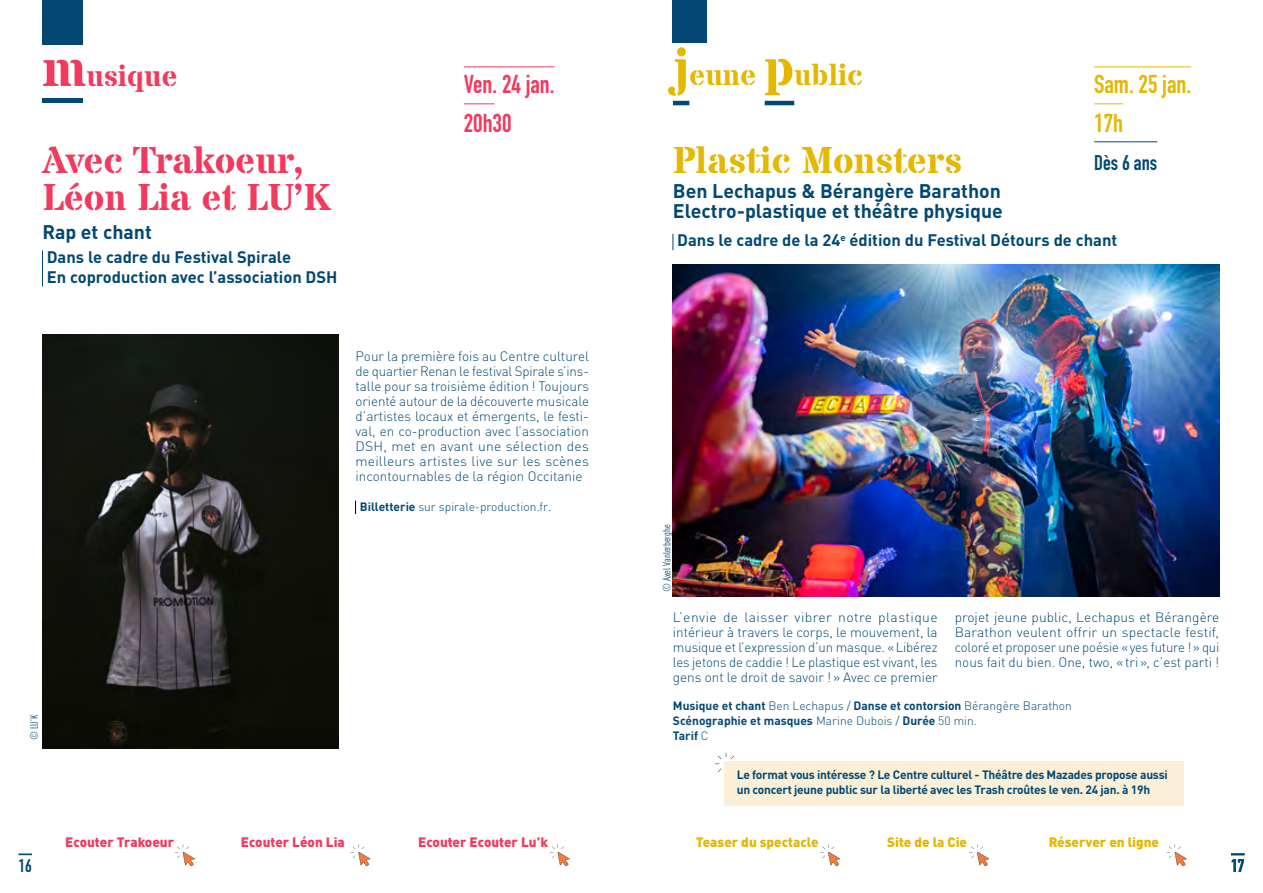
<style>
.page{position:relative;width:1263px;height:893px;background:#fff}
.page>*{position:absolute;margin:0;border:0;box-sizing:border-box;transform-origin:0 0}
.t1{font:700 37.5px/37.5px "Stardos Stencil";color:#f23a5e}
.t2{font:700 37.5px "Stardos Stencil";color:#e4b700}
.t3{font:700 30px "Stardos Stencil";color:#e4b700}
.t4{font:700 30px "Stardos Stencil";color:#f23a5e}
.t5{font:700 25.5px/39.2px "DIN Condensed";color:#f23a5e}
.t6{font:700 25.5px/39.2px "DIN Condensed";color:#e4b700}
.t7{font:700 21px "DIN Condensed";color:#024873}
.t8{font:700 19.5px/20.7px "DINOT";color:#024873}
.t9{font:700 18px "DIN Condensed";color:#024873}
.t10{font:700 16.5px/19.5px "DINOT";color:#024873}
.t11{font:300 13.5px/15px "DINOT";color:#024873;text-align:justify}
.t12{font:900 13.5px "DINOT";color:#f23a5e}
.t13{font:900 13.5px "DINOT";color:#e4b700}
.t14{font:700 12px/15px "DINOT";letter-spacing:-.02em;color:#024873}
.t15{font:700 12px/15px "DINOT";color:#024873}
.t16{font:300 12px "DINOT";color:#024873}
.t17{font:condensed 10.5px "DINOT";color:#024873}
.s1{font-size:52.5px}
.s2{font-weight:700}
.s3{font-size:13.5px}
.s4{font-weight:300}
</style>
<div class="page">
<svg style="left:1231px;top:854px;width:13px;height:1px"></svg>
<div style="left:43px;top:0;width:40px;height:44px;background:#024873"></div>
<hr style="left:43px;top:99px;width:40px;height:4px;background:#024873">
<img style="left:43px;top:334px;width:296px;height:415px">
<svg style="left:355px;top:501px;width:1px;height:13px"></svg>
<hr style="left:464px;top:67px;width:91px;height:1px;background:#f23a5e">
<hr style="left:464px;top:104px;width:31px;height:1px;background:#f23a5e">
<svg style="left:19px;top:854px;width:13px;height:1px"></svg>
<svg style="left:175px;top:844px;width:20px;height:22px"></svg>
<svg style="left:350px;top:844px;width:20px;height:22px"></svg>
<svg style="left:550px;top:844px;width:20px;height:22px"></svg>
<hr style="left:42px;top:250px;width:1px;height:36px;background:#024873">
<div style="left:673px;top:0;width:34px;height:43px;background:#024873"></div>
<hr style="left:673px;top:101px;width:16px;height:4px;background:#024873">
<hr style="left:765px;top:101px;width:29px;height:4px;background:#024873">
<svg style="left:672px;top:234px;width:1px;height:16px"></svg>
<img style="left:673px;top:264px;width:546px;height:332px">
<hr style="left:1094px;top:67px;width:97px;height:1px;background:#e4b700">
<svg style="left:1094px;top:104px;width:29px;height:1px"></svg>
<hr style="left:1094px;top:142px;width:63px;height:1px;background:#024873">
<svg style="left:820px;top:844px;width:20px;height:22px"></svg>
<svg style="left:969px;top:844px;width:20px;height:22px"></svg>
<svg style="left:1167px;top:844px;width:20px;height:22px"></svg>
<div style="left:724px;top:761px;width:459px;height:44px;background:#fbf0d7"></div>
<svg style="left:714px;top:752px;width:21px;height:20px"></svg>
<h2 class="t4" style="left:43px;top:57px;width:137px"><span class="s1">m</span>usique</h2>
<h1 class="t1" style="left:43px;top:143px;width:289px">Avec Trakoeur,<br>Léon Lia et LU’K</h1>
<h3 class="t8" style="left:43px;top:221px;width:111px">Rap et chant</h3>
<p class="t10" style="left:47px;top:247px;width:292px">Dans le cadre du Festival Spirale<br>En coproduction avec l’association DSH</p>
<h3 class="t5" style="left:464px;top:64px;width:92px">Ven. 24 jan.<br>20h30</h3>
<p class="t11" style="left:356px;top:348px;width:235px">Pour la première fois au Centre culturel de quartier Renan le festival Spirale s’ins&shy;talle pour sa troisième édition ! Toujours orienté autour de la découverte musicale d’artistes locaux et émergents, le festi&shy;val, en co-production avec l’association DSH, met en avant une sélection des meilleurs artistes live sur les scènes incontournables de la région Occitanie</p>
<p class="t16" style="left:360px;top:499px;width:193px"><span class="s2">Billetterie</span> sur spirale-production.fr<span class="s3">.</span></p>
<p class="t17" style="left:28px;top:740px;width:27px;rotate:-90deg">© LU’K</p>
<h3 class="t9" style="left:19px;top:853px;width:15px">16</h3>
<p class="t12" style="left:65px;top:833px;width:110px">Ecouter Trakoeur</p>
<p class="t12" style="left:241px;top:833px;width:105px">Ecouter Léon Lia</p>
<p class="t12" style="left:418px;top:833px;width:131px">Ecouter Ecouter Lu’k</p>
<h2 class="t3" style="left:673px;top:56px;width:191px"><span class="s1">j</span>eune <span class="s1">p</span>ublic</h2>
<h3 class="t6" style="left:1094px;top:64px;width:98px">Sam. 25 jan.<br>17h</h3>
<h3 class="t7" style="left:1094px;top:148px;width:65px">Dès 6 ans</h3>
<h1 class="t2" style="left:673px;top:136px;width:290px">Plastic Monsters</h1>
<h3 class="t8" style="left:673px;top:180px;width:331px">Ben Lechapus &amp; Bérangère Barathon<br>Electro-plastique et théâtre physique</h3>
<p class="t10" style="left:677px;top:230px;width:442px">Dans le cadre de la 24<sup>e</sup> édition du Festival Détours de chant</p>
<p class="t17" style="left:660px;top:592px;width:69px;rotate:-90deg">© Axel Vanlerberghe</p>
<p class="t11" style="left:673px;top:609px;width:266px">L’envie de laisser vibrer notre plastique intérieur à travers le corps, le mouvement, la musique et l’expression d’un masque. «Libérez les jetons de caddie ! Le plastique est vivant, les gens ont le droit de savoir !» Avec ce premier</p>
<p class="t11" style="left:955px;top:609px;width:266px">projet jeune public, Lechapus et Bérangère Barathon veulent offrir un spectacle festif, coloré et proposer une poésie «yes future !» qui nous fait du bien. One, two, «tri», c’est parti !</p>
<p class="t15" style="left:673px;top:697px;width:400px">Musique et chant <span class="s4">Ben Lechapus /</span> Danse et contorsion <span class="s4">Bérangère Barathon<br></span>Scénographie et masques <span class="s4">Marine Dubois /</span> Durée <span class="s4">50 min.<br></span>Tarif <span class="s4">C</span></p>
<p class="t14" style="left:737px;top:767px;width:432px">Le format vous intéresse ? Le Centre culturel - Théâtre des Mazades propose aussi un concert jeune public sur la liberté avec les Trash croûtes le ven. 24 jan. à 19h</p>
<p class="t13" style="left:696px;top:833px;width:124px">Teaser du spectacle</p>
<p class="t13" style="left:887px;top:833px;width:81px">Site de la Cie</p>
<p class="t13" style="left:1049px;top:833px;width:112px">Réserver en ligne</p>
<h3 class="t9" style="left:1231px;top:853px;width:15px">17</h3>
</div>
